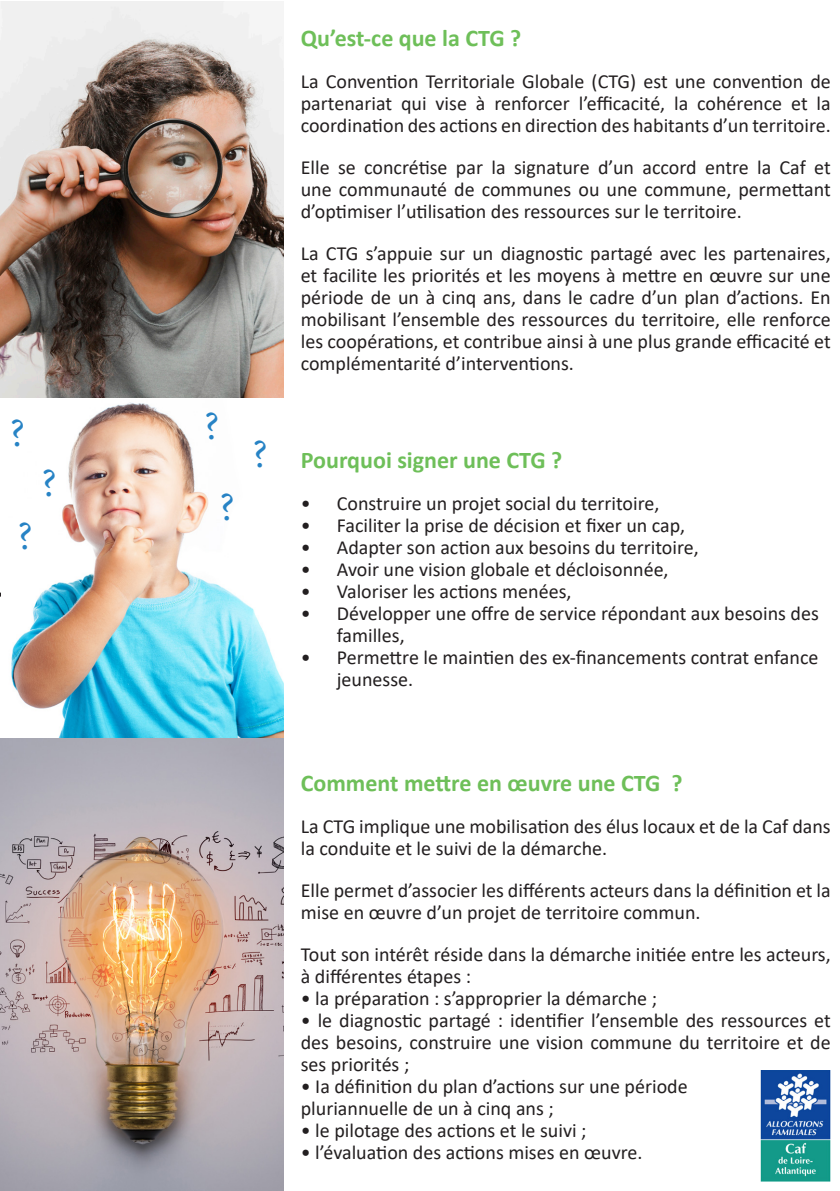
<style>
.page{position:relative;width:840px;height:1191px;background:#fff}
.page>*{position:absolute;margin:0;border:0;box-sizing:border-box;transform-origin:0 0}
.t1{font:40px "Minion Pro";color:#2783c5}
.t2{font:700 24px "Calibri";color:#6ebf59}
.t3{font:20px/22px "Calibri";color:#231f20}
</style>
<div class="page">
<img style="left:0;top:1px;width:283px;height:397px">
<img style="left:0;top:402px;width:283px;height:336px">
<img style="left:0;top:738px;width:283px;height:453px">
<img style="left:760px;top:1070px;width:69px;height:111px">
<p class="t1" style="left:10px;top:406px;width:17px">?</p>
<p class="t1" style="left:204px;top:399px;width:17px">?</p>
<p class="t1" style="left:18px;top:509px;width:17px">?</p>
<p class="t1" style="left:42px;top:456px;width:17px">?</p>
<p class="t1" style="left:219px;top:480px;width:17px">?</p>
<p class="t1" style="left:252px;top:427px;width:17px">?</p>
<p class="t2" style="left:300px;top:21px;width:222px">Qu’est-ce que la CTG ?</p>
<p class="t3" style="left:300px;top:70px;width:531px;text-align:justify">La Convention Territoriale Globale (CTG) est une convention de partenariat qui vise à renforcer l’efficacité, la cohérence et la coordination des actions en direction des habitants d’un territoire.</p>
<p class="t3" style="left:300px;top:156px;width:531px;text-align:justify">Elle se concrétise par la signature d’un accord entre la Caf et une communauté de communes ou une commune, permettant d’optimiser l’utilisation des ressources sur le territoire.</p>
<p class="t3" style="left:300px;top:242px;width:531px;text-align:justify">La CTG s’appuie sur un diagnostic partagé avec les partenaires, et facilite les priorités et les moyens à mettre en œuvre sur une période de un à cinq ans, dans le cadre d’un plan d’actions. En mobilisant l’ensemble des ressources du territoire, elle renforce les coopérations, et contribue ainsi à une plus grande efficacité et complémentarité d’interventions.</p>
<p class="t2" style="left:300px;top:442px;width:263px">Pourquoi signer une CTG ?</p>
<p class="t3" style="left:300px;top:491px;width:360px">• Construire un projet social du territoire,</p>
<p class="t3" style="left:300px;top:513px;width:386px">• Faciliter la prise de décision et fixer un cap,</p>
<p class="t3" style="left:300px;top:535px;width:399px">• Adapter son action aux besoins du territoire,</p>
<p class="t3" style="left:300px;top:557px;width:369px">• Avoir une vision globale et décloisonnée,</p>
<p class="t3" style="left:300px;top:579px;width:272px">• Valoriser les actions menées,</p>
<p class="t3" style="left:336px;top:601px;width:483px;text-indent:-36px">• Développer une offre de service répondant aux besoins des familles,</p>
<p class="t3" style="left:336px;top:645px;width:483px;text-indent:-36px">• Permettre le maintien des ex-financements contrat enfance jeunesse.</p>
<p class="t2" style="left:300px;top:766px;width:383px">Comment mettre en œuvre une CTG ?</p>
<p class="t3" style="left:300px;top:815px;width:531px">La CTG implique une mobilisation des élus locaux et de la Caf dans la conduite et le suivi de la démarche.</p>
<p class="t3" style="left:300px;top:879px;width:531px">Elle permet d’associer les différents acteurs dans la définition et la mise en œuvre d’un projet de territoire commun.</p>
<p class="t3" style="left:300px;top:943px;width:531px">Tout son intérêt réside dans la démarche initiée entre les acteurs, à différentes étapes :</p>
<p class="t3" style="left:300px;top:987px;width:357px">• la préparation : s’approprier la démarche ;</p>
<p class="t3" style="left:300px;top:1009px;width:531px;text-align:justify">• le diagnostic partagé : identifier l’ensemble des ressources et des besoins, construire une vision commune du territoire et de ses priorités ;</p>
<p class="t3" style="left:300px;top:1075px;width:388px">• Ia définition du plan d’actions sur une période</p>
<p class="t3" style="left:300px;top:1097px;width:254px">pluriannuelle de un à cinq ans ;</p>
<p class="t3" style="left:300px;top:1119px;width:287px">• le pilotage des actions et le suivi ;</p>
<p class="t3" style="left:300px;top:1141px;width:343px">• l’évaluation des actions mises en œuvre.</p>
</div>
